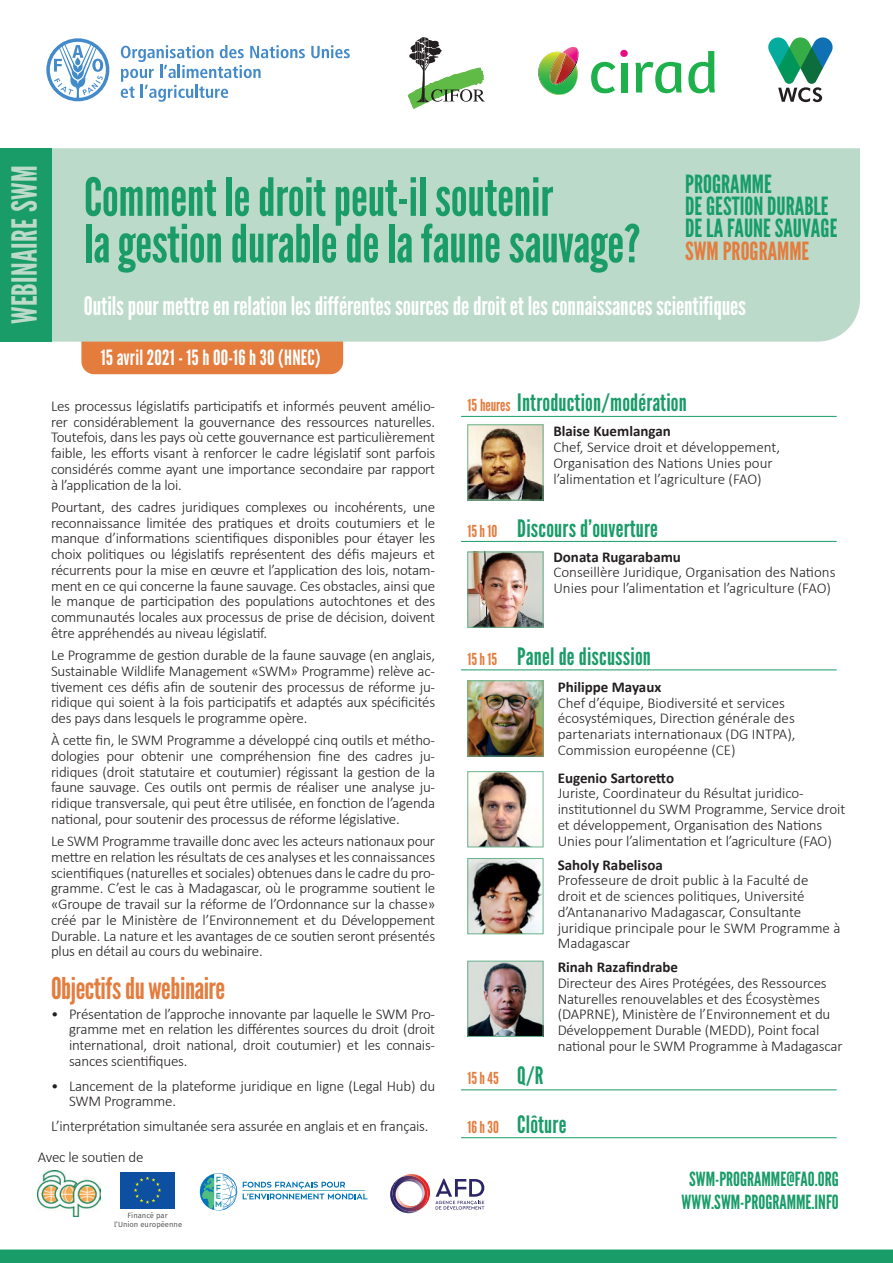
<style>
.page{position:relative;width:893px;height:1263px;background:#fff}
.page>*{position:absolute;margin:0;border:0;box-sizing:border-box;transform-origin:0 0}
.t1{font:52.5px/46.5px "League Gothic";letter-spacing:-.005em;color:#199c68}
.t2{font:34.5px "League Gothic";letter-spacing:.01em;color:#bbdac9}
.t3{font:30px "League Gothic";letter-spacing:-.015em;color:#e47c3e}
.t4{font:25.5px "League Gothic";letter-spacing:-.005em;color:#fff}
.t5{font:25.05px/22.4px "League Gothic";color:#179d69}
.t6{font:25.05px "League Gothic";color:#e47c3e}
.t7{font:24px/48.9px "League Gothic";letter-spacing:.01em;color:#199c68}
.t8{font:21px "League Gothic";letter-spacing:.01em;color:#fff}
.t9{font:19.5px/23.4px "League Gothic";color:#199c68;text-align:center}
.t10{font:16.5px "League Gothic";letter-spacing:.01em;color:#e47c3e}
.t11{font:300 15px/15.8px "Calibri";letter-spacing:-.01em;color:#231f20}
.t12{font:700 15px "Calibri";color:#231f20}
.t13{font:7.5px/9px "Fira Sans";color:#4d4c4c;text-align:center}
</style>
<div class="page">
<svg style="left:0;top:1249px;width:893px;height:14px"></svg>
<div style="left:81px;top:342px;width:262px;height:32px;background:#e47c3e"></div>
<div style="left:51px;top:148px;width:809px;height:194px;background:#bbdac9"></div>
<div style="left:0;top:148px;width:51px;height:194px;background:#199c68"></div>
<hr style="left:461px;top:416px;width:375px;height:1px;background:#199c68">
<hr style="left:461px;top:541px;width:375px;height:1px;background:#199c68">
<hr style="left:461px;top:1089px;width:375px;height:1px;background:#199c68">
<hr style="left:461px;top:1137px;width:375px;height:1px;background:#199c68">
<hr style="left:461px;top:669px;width:375px;height:1px;background:#199c68">
<img style="left:470px;top:427px;width:71px;height:71px">
<img style="left:470px;top:683px;width:71px;height:71px">
<div style="left:468px;top:681px;width:75px;height:75px;border:1px solid #68b38d"></div>
<img style="left:470px;top:554px;width:71px;height:71px">
<div style="left:468px;top:552px;width:75px;height:75px;border:1px solid #68b38d"></div>
<img style="left:470px;top:773px;width:59px;height:72px">
<div style="left:468px;top:771px;width:75px;height:76px;border:1px solid #68b38d"></div>
<img style="left:470px;top:860px;width:71px;height:72px">
<div style="left:468px;top:858px;width:75px;height:76px;border:1px solid #68b38d"></div>
<img style="left:470px;top:963px;width:71px;height:72px">
<div style="left:468px;top:961px;width:75px;height:76px;border:1px solid #68b38d"></div>
<svg style="left:408px;top:37px;width:77px;height:71px"></svg>
<svg style="left:768px;top:38px;width:64px;height:64px"></svg>
<img style="left:538px;top:67px;width:1px;height:12px">
<img style="left:555px;top:47px;width:24px;height:11px">
<img style="left:539px;top:52px;width:32px;height:43px">
<img style="left:549px;top:53px;width:3px;height:31px">
<svg style="left:552px;top:52px;width:26px;height:38px"></svg>
<svg style="left:591px;top:62px;width:24px;height:31px"></svg>
<div style="left:621px;top:63px;width:6px;height:29px;background:#1eb14b"></div>
<div style="left:620px;top:50px;width:8px;height:7px;background:#e90b84;border-radius:50%"></div>
<svg style="left:635px;top:62px;width:47px;height:31px"></svg>
<svg style="left:688px;top:51px;width:27px;height:42px"></svg>
<svg style="left:46px;top:38px;width:63px;height:63px"></svg>
<svg style="left:311px;top:45px;width:39px;height:13px"></svg>
<svg style="left:121px;top:45px;width:184px;height:57px"></svg>
<img style="left:38px;top:1171px;width:62px;height:45px">
<svg style="left:200px;top:1173px;width:167px;height:37px"></svg>
<svg style="left:120px;top:1208px;width:55px;height:1px"></svg>
<div style="left:120px;top:1172px;width:55px;height:36px;background:#0d50a1"></div>
<svg style="left:134px;top:1176px;width:27px;height:28px"></svg>
<svg style="left:390px;top:1174px;width:94px;height:39px"></svg>
<h2 class="t2" style="left:4px;top:324px;width:160px;rotate:-90deg">WEBINAIRE SWM</h2>
<h3 class="t5" style="left:685px;top:173px;width:154px">PROGRAMME<br>DE GESTION DURABLE<br>DE LA FAUNE SAUVAGE</h3>
<h1 class="t1" style="left:84px;top:174px;width:558px">Comment le droit peut-il soutenir<br>la gestion durable de la faune sauvage?</h1>
<h3 class="t4" style="left:84px;top:291px;width:664px">Outils pour mettre en relation les différentes sources de droit et les connaissances scientifiques</h3>
<h3 class="t6" style="left:685px;top:236px;width:126px">SWM PROGRAMME</h3>
<h3 class="t8" style="left:101px;top:345px;width:221px">15 avril 2021 - 15 h 00-16 h 30 (HNEC)</h3>
<p class="t11" style="left:51px;top:398px;width:386px;text-align:justify">Les processus législatifs participatifs et informés peuvent amélio&shy;rer considérablement la gouvernance des ressources naturelles.<br>Toutefois, dans les pays où cette gouvernance est particulièrement faible, les efforts visant à renforcer le cadre législatif sont parfois considérés comme ayant une importance secondaire par rapport à l’application de la loi.</p>
<p class="t11" style="left:51px;top:499px;width:386px;text-align:justify">Pourtant, des cadres juridiques complexes ou incohérents, une reconnaissance limitée des pratiques et droits coutumiers et le manque d’informations scientifiques disponibles pour étayer les choix politiques ou législatifs représentent des défis majeurs et récurrents pour la mise en œuvre et l’application des lois, notam&shy;ment en ce qui concerne la faune sauvage. Ces obstacles, ainsi que le manque de participation des populations autochtones et des communautés locales aux processus de prise de décision, doivent être appréhendés au niveau législatif.</p>
<p class="t11" style="left:51px;top:647px;width:386px;text-align:justify">Le Programme de gestion durable de la faune sauvage (en anglais, Sustainable Wildlife Management «SWM» Programme) relève ac&shy;tivement ces défis afin de soutenir des processus de réforme ju&shy;ridique qui soient à la fois participatifs et adaptés aux spécificités des pays dans lesquels le programme opère.</p>
<p class="t11" style="left:51px;top:732px;width:386px;text-align:justify">À cette fin, le SWM Programme a développé cinq outils et métho&shy;dologies pour obtenir une compréhension fine des cadres ju&shy;ridiques (droit statutaire et coutumier) régissant la gestion de la faune sauvage. Ces outils ont permis de réaliser une analyse ju&shy;ridique transversale, qui peut être utilisée, en fonction de l’agenda national, pour soutenir des processus de réforme législative.</p>
<p class="t11" style="left:51px;top:833px;width:386px;text-align:justify">Le SWM Programme travaille donc avec les acteurs nationaux pour mettre en relation les résultats de ces analyses et les connaissances scientifiques (naturelles et sociales) obtenues dans le cadre du pro&shy;gramme. C’est le cas à Madagascar, où le programme soutient le «Groupe de travail sur la réforme de l’Ordonnance sur la chasse» créé par le Ministère de l’Environnement et du Développement Durable. La nature et les avantages de ce soutien seront présentés plus en détail au cours du webinaire.</p>
<h3 class="t3" style="left:51px;top:970px;width:176px">Objectifs du webinaire</h3>
<p class="t11" style="left:69px;top:1006px;width:368px;text-align:justify;text-indent:-18px">• Présentation de l’approche innovante par laquelle le SWM Pro&shy;gramme met en relation les différentes sources du droit (droit international, droit national, droit coutumier) et les connais&shy;sances scientifiques.</p>
<p class="t11" style="left:69px;top:1078px;width:368px;text-indent:-18px">• Lancement de la plateforme juridique en ligne (Legal Hub) du<br>SWM Programme.</p>
<p class="t11" style="left:51px;top:1118px;width:379px">L’interprétation simultanée sera assurée en anglais et en français.</p>
<p class="t10" style="left:468px;top:395px;width:44px">15 heures</p>
<h3 class="t7" style="left:517px;top:378px;width:171px">Introduction/modération</h3>
<p class="t12" style="left:553px;top:422px;width:119px">Blaise Kuemlangan</p>
<p class="t11" style="left:553px;top:439px;width:228px">Chef, Service droit et développement,<br>Organisation des Nations Unies pour l’alimentation et l’agriculture (FAO)</p>
<p class="t10" style="left:468px;top:521px;width:31px">15h10</p>
<h3 class="t7" style="left:517px;top:504px;width:142px">Discours d’ouverture</h3>
<p class="t12" style="left:553px;top:547px;width:129px">Donata Rugarabamu</p>
<p class="t11" style="left:553px;top:564px;width:284px">Conseillère Juridique, Organisation des Nations<br>Unies pour l’alimentation et l’agriculture (FAO)</p>
<p class="t10" style="left:468px;top:649px;width:31px">15h15</p>
<h3 class="t7" style="left:517px;top:632px;width:135px">Panel de discussion</h3>
<p class="t12" style="left:558px;top:677px;width:105px">Philippe Mayaux</p>
<p class="t11" style="left:558px;top:695px;width:239px">Chef d’équipe, Biodiversité et services écosystémiques, Direction générale des partenariats internationaux (DG INTPA), Commission européenne (CE)</p>
<p class="t12" style="left:558px;top:768px;width:118px">Eugenio Sartoretto</p>
<p class="t11" style="left:558px;top:785px;width:289px">Juriste, Coordinateur du Résultat juridico&shy;institutionnel du SWM Programme, Service droit et développement, Organisation des Nations Unies pour l’alimentation et l’agriculture (FAO)</p>
<p class="t12" style="left:558px;top:855px;width:107px">Saholy Rabelisoa</p>
<p class="t11" style="left:558px;top:872px;width:284px">Professeure de droit public à la Faculté de droit et de sciences politiques, Université d’Antananarivo Madagascar, Consultante juridique principale pour le SWM Programme à Madagascar</p>
<p class="t12" style="left:558px;top:958px;width:122px">Rinah Razafindrabe</p>
<p class="t11" style="left:558px;top:975px;width:286px">Directeur des Aires Protégées, des Ressources Naturelles renouvelables et des Écosystèmes (DAPRNE), Ministère de l’Environnement et du Développement Durable (MEDD), Point focal national pour le SWM Programme à Madagascar</p>
<p class="t10" style="left:468px;top:1068px;width:33px">15h45</p>
<p class="t10" style="left:468px;top:1117px;width:33px">16h30</p>
<h3 class="t7" style="left:517px;top:1051px;width:51px">Q/R<br>Clôture</h3>
<p class="t11" style="left:38px;top:1149px;width:107px">Avec le soutien de</p>
<p class="t13" style="left:114px;top:1211px;width:70px">Financé par<br>l’Union européenne</p>
<h3 class="t9" style="left:682px;top:1167px;width:159px">SWM-PROGRAMME@FAO.ORG<br>WWW.SWM-PROGRAMME.INFO</h3>
</div>
